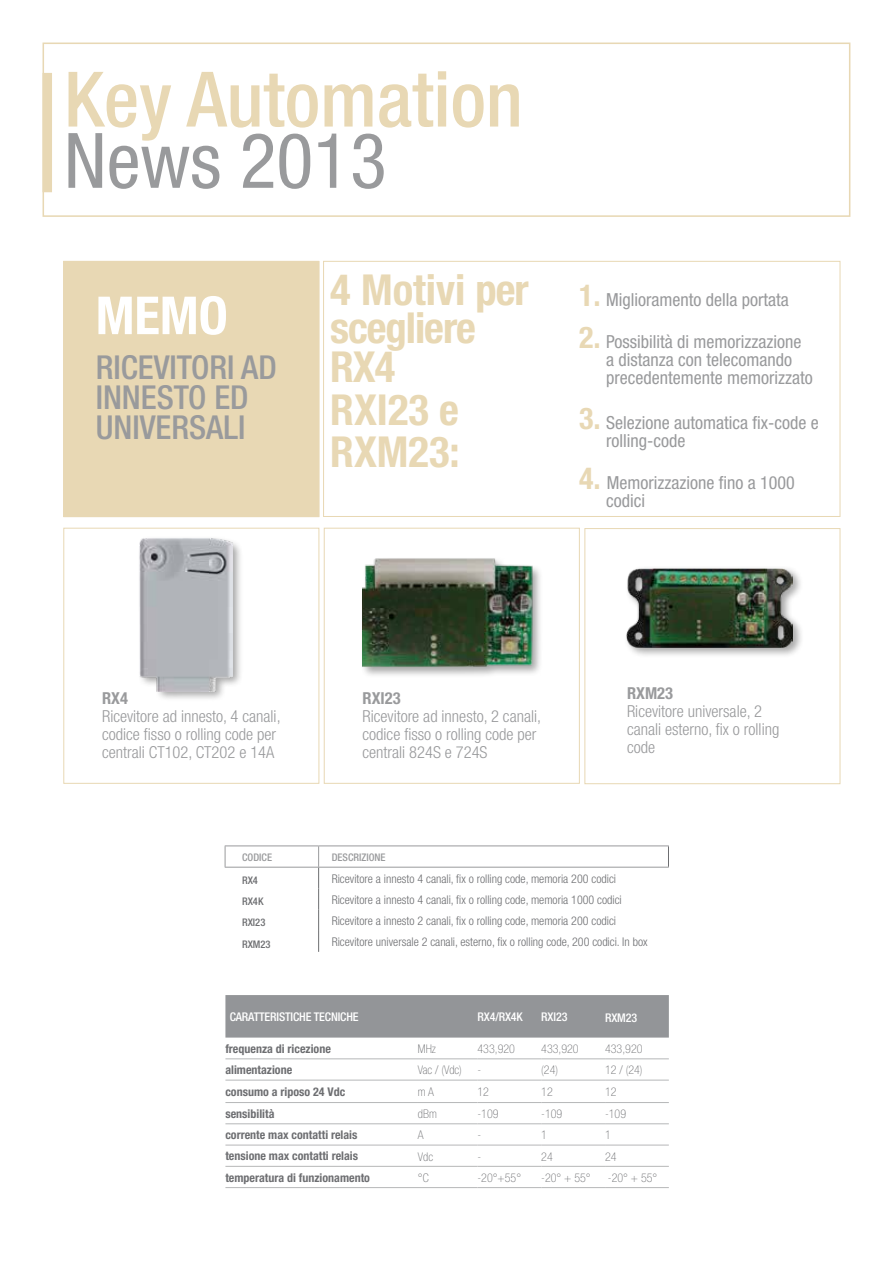
<style>
.page{position:relative;width:893px;height:1263px;background:#fff}
.page>*{position:absolute;margin:0;border:0;box-sizing:border-box;transform-origin:0 0}
.t1{font:500 condensed 76.5px "Helvetica Neue";color:#e8d8b4}
.t2{font:condensed 76.5px "Helvetica Neue";color:#999a9c}
.t3{font:700 condensed 52.5px "Helvetica Neue";color:#fff}
.t4{font:700 condensed 42.75px/38.4px "Helvetica Neue";letter-spacing:-.025em;color:#e8d8b4}
.t5{font:700 condensed 42.75px/42.8px "Helvetica Neue";color:#e8d8b4}
.t6{font:500 condensed 33px/30px "Helvetica Neue";color:#999a9c}
.t7{font:condensed 18px/18px "Helvetica Neue";color:#999a9c}
.t8{font:300 condensed 16.5px/18px "Helvetica Neue";color:#999a9c}
.t9{font:700 condensed 16.5px "Helvetica Neue";color:#999a9c}
.t10{font:300 condensed 12px "Helvetica Neue";color:#6d6e71}
.t11{font:700 condensed 12px "Helvetica Neue";color:#6d6e71}
.t12{font:100 condensed 12px "Helvetica Neue";color:#6d6e71}
.t13{font:500 condensed 12px "Helvetica Neue";letter-spacing:-.01em;color:#fff}
.t14{font:500 condensed 10.5px "Helvetica Neue";color:#999a9c}
.t15{font:500 condensed 10.5px "Helvetica Neue";color:#6d6e71}
.s1{font-weight:700;font-size:30px;color:#e8d8b4}
</style>
<div class="page">
<div style="left:43px;top:43px;width:807px;height:174px;background:#fff;border:2px solid #e8d8b4"></div>
<div style="left:43px;top:73px;width:9px;height:119px;background:#e8d8b4"></div>
<div style="left:624px;top:566px;width:180px;height:92px;background:#000;opacity:.35"></div>
<img style="left:626px;top:568px;width:167px;height:80px">
<div style="left:361px;top:556px;width:182px;height:122px;background:#000;opacity:.35"></div>
<img style="left:362px;top:557px;width:173px;height:111px">
<div style="left:64px;top:261px;width:255px;height:256px;background:#e8d8b4"></div>
<div style="left:324px;top:528px;width:256px;height:255px;border:1px solid #e8d8b4"></div>
<div style="left:64px;top:528px;width:255px;height:255px;border:1px solid #e8d8b4"></div>
<div style="left:63px;top:261px;width:256px;height:256px;border:1px solid #e8d8b4"></div>
<div style="left:323px;top:261px;width:517px;height:256px;border:1px solid #e8d8b4"></div>
<div style="left:585px;top:528px;width:255px;height:256px;border:1px solid #e8d8b4"></div>
<div style="left:138px;top:535px;width:105px;height:167px;background:#000;opacity:.35"></div>
<img style="left:140px;top:538px;width:93px;height:153px">
<hr style="left:225px;top:845px;width:94px;height:1px;background:#999a9c">
<svg style="left:225px;top:846px;width:1px;height:21px"></svg>
<hr style="left:225px;top:867px;width:94px;height:1px;background:#999a9c">
<svg style="left:668px;top:846px;width:1px;height:21px"></svg>
<hr style="left:319px;top:845px;width:350px;height:1px;background:#999a9c">
<svg style="left:318px;top:846px;width:1px;height:106px"></svg>
<hr style="left:319px;top:867px;width:350px;height:1px;background:#999a9c">
<div style="left:225px;top:995px;width:444px;height:42px;background:#939598"></div>
<hr style="left:225px;top:1058px;width:193px;height:1px;background:#b6b7b8">
<hr style="left:418px;top:1058px;width:59px;height:1px;background:#b6b7b8">
<hr style="left:477px;top:1058px;width:64px;height:1px;background:#b6b7b8">
<hr style="left:541px;top:1058px;width:64px;height:1px;background:#b6b7b8">
<hr style="left:605px;top:1058px;width:64px;height:1px;background:#b6b7b8">
<hr style="left:225px;top:1080px;width:193px;height:1px;background:#b6b7b8">
<hr style="left:418px;top:1080px;width:59px;height:1px;background:#b6b7b8">
<hr style="left:477px;top:1080px;width:64px;height:1px;background:#b6b7b8">
<hr style="left:541px;top:1080px;width:64px;height:1px;background:#b6b7b8">
<hr style="left:605px;top:1080px;width:64px;height:1px;background:#b6b7b8">
<hr style="left:225px;top:1102px;width:193px;height:1px;background:#b6b7b8">
<hr style="left:418px;top:1102px;width:59px;height:1px;background:#b6b7b8">
<hr style="left:477px;top:1102px;width:64px;height:1px;background:#b6b7b8">
<hr style="left:541px;top:1102px;width:64px;height:1px;background:#b6b7b8">
<hr style="left:605px;top:1102px;width:64px;height:1px;background:#b6b7b8">
<hr style="left:225px;top:1123px;width:193px;height:1px;background:#b6b7b8">
<hr style="left:418px;top:1123px;width:59px;height:1px;background:#b6b7b8">
<hr style="left:477px;top:1123px;width:64px;height:1px;background:#b6b7b8">
<hr style="left:541px;top:1123px;width:64px;height:1px;background:#b6b7b8">
<hr style="left:605px;top:1123px;width:64px;height:1px;background:#b6b7b8">
<hr style="left:225px;top:1145px;width:193px;height:1px;background:#b6b7b8">
<hr style="left:418px;top:1145px;width:59px;height:1px;background:#b6b7b8">
<hr style="left:477px;top:1145px;width:64px;height:1px;background:#b6b7b8">
<hr style="left:541px;top:1145px;width:64px;height:1px;background:#b6b7b8">
<hr style="left:605px;top:1145px;width:64px;height:1px;background:#b6b7b8">
<hr style="left:225px;top:1166px;width:193px;height:1px;background:#b6b7b8">
<hr style="left:418px;top:1166px;width:59px;height:1px;background:#b6b7b8">
<hr style="left:477px;top:1166px;width:64px;height:1px;background:#b6b7b8">
<hr style="left:541px;top:1166px;width:64px;height:1px;background:#b6b7b8">
<hr style="left:605px;top:1166px;width:64px;height:1px;background:#b6b7b8">
<hr style="left:225px;top:1187px;width:193px;height:1px;background:#b6b7b8">
<hr style="left:418px;top:1187px;width:59px;height:1px;background:#b6b7b8">
<hr style="left:477px;top:1187px;width:64px;height:1px;background:#b6b7b8">
<hr style="left:541px;top:1187px;width:64px;height:1px;background:#b6b7b8">
<hr style="left:605px;top:1187px;width:64px;height:1px;background:#b6b7b8">
<h1 class="t1" style="left:64px;top:54px;width:460px">Key Automation</h1>
<h1 class="t2" style="left:64px;top:116px;width:324px">News 2013</h1>
<h2 class="t3" style="left:96px;top:284px;width:134px">MEMO</h2>
<h3 class="t6" style="left:96px;top:352px;width:183px">RICEVITORI AD<br>INNESTO ED<br>UNIVERSALI</h3>
<h3 class="t4" style="left:330px;top:270px;width:200px">4 Motivi per scegliere<br>RX4</h3>
<h3 class="t5" style="left:330px;top:387px;width:131px">RXI23 e<br>RXM23:</h3>
<h3 class="t7" style="left:579px;top:290px;width:211px"><span class="s1">1.</span> Miglioramento della portata</h3>
<h3 class="t7" style="left:606px;top:332px;width:208px;text-indent:-27px"><span class="s1">2.</span> Possibilità di memorizzazione a distanza con telecomando precedentemente memorizzato</h3>
<h3 class="t7" style="left:606px;top:413px;width:214px;text-indent:-27px"><span class="s1">3.</span> Selezione automatica fix-code e rolling-code</h3>
<h3 class="t7" style="left:606px;top:473px;width:190px;text-indent:-27px"><span class="s1">4.</span> Memorizzazione fino a 1000 codici</h3>
<h3 class="t9" style="left:102px;top:688px;width:27px">RX4</h3>
<h3 class="t8" style="left:102px;top:707px;width:180px">Ricevitore ad innesto, 4 canali, codice fisso o rolling code per centrali CT102, CT202 e 14A</h3>
<h3 class="t9" style="left:363px;top:688px;width:40px">RXI23</h3>
<h3 class="t8" style="left:363px;top:707px;width:180px">Ricevitore ad innesto, 2 canali, codice fisso o rolling code per centrali 824S e 724S</h3>
<h3 class="t9" style="left:627px;top:683px;width:48px">RXM23</h3>
<h3 class="t8" style="left:627px;top:702px;width:154px">Ricevitore universale, 2 canali esterno, fix o rolling code</h3>
<p class="t14" style="left:242px;top:851px;width:31px">CODICE</p>
<p class="t14" style="left:332px;top:851px;width:55px">DESCRIZIONE</p>
<p class="t15" style="left:242px;top:874px;width:17px">RX4</p>
<p class="t10" style="left:332px;top:872px;width:286px">Ricevitore a innesto 4 canali, fix o rolling code, memoria 200 codici</p>
<p class="t15" style="left:242px;top:895px;width:23px">RX4K</p>
<p class="t10" style="left:332px;top:893px;width:292px">Ricevitore a innesto 4 canali, fix o rolling code, memoria 1000 codici</p>
<p class="t15" style="left:242px;top:916px;width:25px">RXI23</p>
<p class="t10" style="left:332px;top:914px;width:286px">Ricevitore a innesto 2 canali, fix o rolling code, memoria 200 codici</p>
<p class="t15" style="left:242px;top:938px;width:30px">RXM23</p>
<p class="t10" style="left:332px;top:935px;width:317px">Ricevitore universale 2 canali, esterno, fix o rolling code, 200 codici. In box</p>
<p class="t13" style="left:230px;top:1009px;width:131px">CARATTERISTICHE TECNICHE</p>
<p class="t13" style="left:477px;top:1009px;width:47px">RX4/RX4K</p>
<p class="t13" style="left:541px;top:1009px;width:28px">RXI23</p>
<p class="t13" style="left:605px;top:1011px;width:34px">RXM23</p>
<p class="t11" style="left:225px;top:1041px;width:107px">frequenza di ricezione</p>
<p class="t12" style="left:418px;top:1042px;width:20px">MHz</p>
<p class="t12" style="left:477px;top:1042px;width:39px">433,920</p>
<p class="t12" style="left:541px;top:1042px;width:39px">433,920</p>
<p class="t12" style="left:605px;top:1042px;width:39px">433,920</p>
<p class="t11" style="left:225px;top:1062px;width:68px">alimentazione</p>
<p class="t12" style="left:418px;top:1063px;width:45px">Vac / (Vdc)</p>
<p class="t12" style="left:477px;top:1063px;width:5px">-</p>
<p class="t12" style="left:541px;top:1063px;width:18px">(24)</p>
<p class="t12" style="left:605px;top:1063px;width:39px">12 / (24)</p>
<p class="t11" style="left:225px;top:1084px;width:121px">consumo a riposo 24 Vdc</p>
<p class="t12" style="left:418px;top:1085px;width:17px">m A</p>
<p class="t12" style="left:477px;top:1085px;width:13px">12</p>
<p class="t12" style="left:541px;top:1085px;width:13px">12</p>
<p class="t12" style="left:605px;top:1085px;width:13px">12</p>
<p class="t11" style="left:225px;top:1106px;width:51px">sensibilità</p>
<p class="t12" style="left:418px;top:1107px;width:20px">dBm</p>
<p class="t12" style="left:477px;top:1107px;width:23px">-109</p>
<p class="t12" style="left:541px;top:1107px;width:23px">-109</p>
<p class="t12" style="left:605px;top:1107px;width:23px">-109</p>
<p class="t11" style="left:225px;top:1127px;width:134px">corrente max contatti relais</p>
<p class="t12" style="left:418px;top:1128px;width:7px">A</p>
<p class="t12" style="left:477px;top:1128px;width:5px">-</p>
<p class="t12" style="left:541px;top:1128px;width:7px">1</p>
<p class="t12" style="left:605px;top:1128px;width:7px">1</p>
<p class="t11" style="left:225px;top:1149px;width:134px">tensione max contatti relais</p>
<p class="t12" style="left:418px;top:1149px;width:17px">Vdc</p>
<p class="t12" style="left:477px;top:1149px;width:5px">-</p>
<p class="t12" style="left:541px;top:1149px;width:13px">24</p>
<p class="t12" style="left:605px;top:1149px;width:13px">24</p>
<p class="t11" style="left:225px;top:1170px;width:146px">temperatura di funzionamento</p>
<p class="t12" style="left:418px;top:1171px;width:12px">°C</p>
<p class="t12" style="left:477px;top:1171px;width:45px">-20°+55°</p>
<p class="t12" style="left:541px;top:1171px;width:51px">-20° + 55°</p>
<p class="t12" style="left:608px;top:1171px;width:51px">-20° + 55°</p>
</div>
